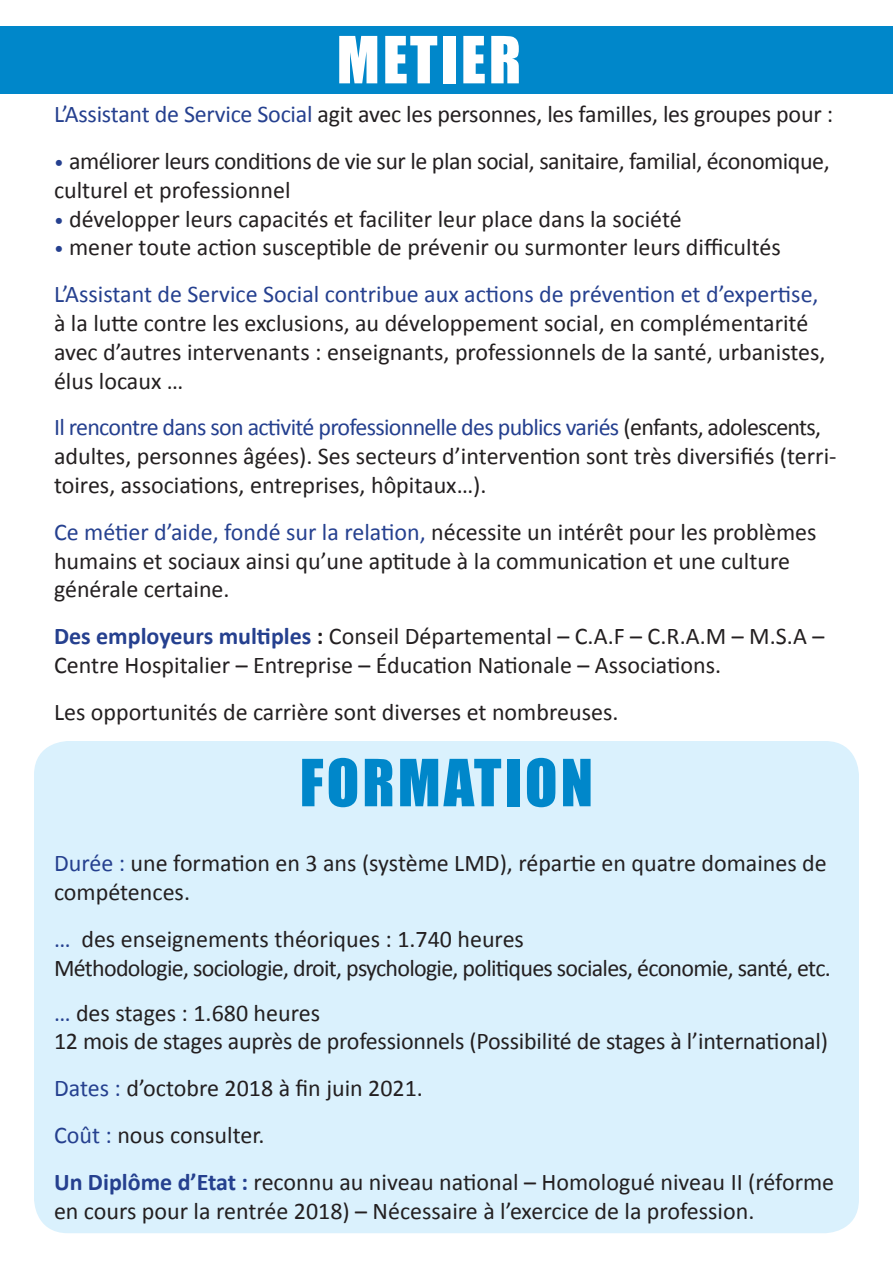
<style>
.page{position:relative;width:893px;height:1263px;background:#fff}
.page>*{position:absolute;margin:0;border:0;box-sizing:border-box;transform-origin:0 0}
.t1{font:60px "Impact";letter-spacing:.05em;color:#0087ca}
.t2{font:60px "Impact";letter-spacing:.05em;color:#fff}
.t3{font:24px/28.8px "Calibri";color:#231f20}
.t4{font:24px/28.8px "Calibri";letter-spacing:-.02em;color:#231f20}
.t5{font:24px "Calibri";letter-spacing:-.03em;color:#231f20}
.s1{color:#25408f}
.s2{font-size:19.5px;color:#25408f}
.s3{font-weight:700;color:#25408f}
.s4{font-weight:700}
</style>
<div class="page">
<div style="left:34px;top:741px;width:825px;height:492px;background:#daf1fd;border-radius:34px"></div>
<div style="left:0;top:26px;width:893px;height:68px;background:#0087ca"></div>
<p class="t2" style="left:337px;top:13px;width:186px">METIER</p>
<p class="t3" style="left:54px;top:100px;width:781px"><span class="s1">L’Assistant de Service Social</span> agit avec les personnes, les familles, les groupes pour :</p>
<p class="t4" style="left:54px;top:147px;width:777px"><span class="s2">•</span> améliorer leurs conditions de vie sur le plan social, sanitaire, familial, économique, culturel et professionnel</p>
<p class="t3" style="left:54px;top:204px;width:629px"><span class="s2">•</span> développer leurs capacités et faciliter leur place dans la société</p>
<p class="t3" style="left:54px;top:233px;width:728px"><span class="s2">•</span> mener toute action susceptible de prévenir ou surmonter leurs difficultés</p>
<p class="t3" style="left:54px;top:280px;width:773px"><span class="s1">L’Assistant de Service Social contribue aux actions de prévention et d’expertise, </span>à la lutte contre les exclusions, au développement social, en complémentarité avec d’autres intervenants : enseignants, professionnels de la santé, urbanistes, élus locaux …</p>
<p class="t3" style="left:54px;top:413px;width:784px"><span class="s1">Il rencontre dans son activité professionnelle des publics variés</span> (enfants, adolescents, adultes, personnes âgées). Ses secteurs d’intervention sont très diversifiés (terri&shy;toires, associations, entreprises, hôpitaux…).</p>
<p class="t3" style="left:54px;top:517px;width:764px"><span class="s1">Ce métier d’aide, fondé sur la relation,</span> nécessite un intérêt pour les problèmes humains et sociaux ainsi qu’une aptitude à la communication et une culture générale certaine.</p>
<p class="t3" style="left:54px;top:622px;width:772px"><span class="s3">Des employeurs multiples</span> <span class="s4">:</span> Conseil Départemental – C.A.F – C.R.A.M – M.S.A –<br>Centre Hospitalier – Entreprise – Éducation Nationale – Associations.</p>
<p class="t3" style="left:54px;top:697px;width:566px">Les opportunités de carrière sont diverses et nombreuses.</p>
<p class="t1" style="left:300px;top:736px;width:295px">FORMATION</p>
<p class="t3" style="left:54px;top:849px;width:774px"><span class="s1">Durée :</span> une formation en 3 ans (système LMD), répartie en quatre domaines de compétences.</p>
<p class="t3" style="left:54px;top:924px;width:471px"><span class="s1">…</span> des enseignements théoriques : 1.740 heures</p>
<p class="t5" style="left:54px;top:952px;width:778px">Méthodologie, sociologie, droit, psychologie, politiques sociales, économie, santé, etc.</p>
<p class="t3" style="left:54px;top:998px;width:268px"><span class="s1">…</span> des stages : 1.680 heures</p>
<p class="t3" style="left:54px;top:1027px;width:775px">12 mois de stages auprès de professionnels (Possibilité de stages à l’international)</p>
<p class="t3" style="left:54px;top:1074px;width:370px"><span class="s1">Dates :</span> d’octobre 2018 à fin juin 2021.</p>
<p class="t3" style="left:54px;top:1121px;width:212px"><span class="s1">Coût :</span> nous consulter.</p>
<p class="t3" style="left:54px;top:1167px;width:782px"><span class="s3">Un Diplôme d’Etat :</span> reconnu au niveau national – Homologué niveau II (réforme en cours pour la rentrée 2018) – Nécessaire à l’exercice de la profession.</p>
</div>
